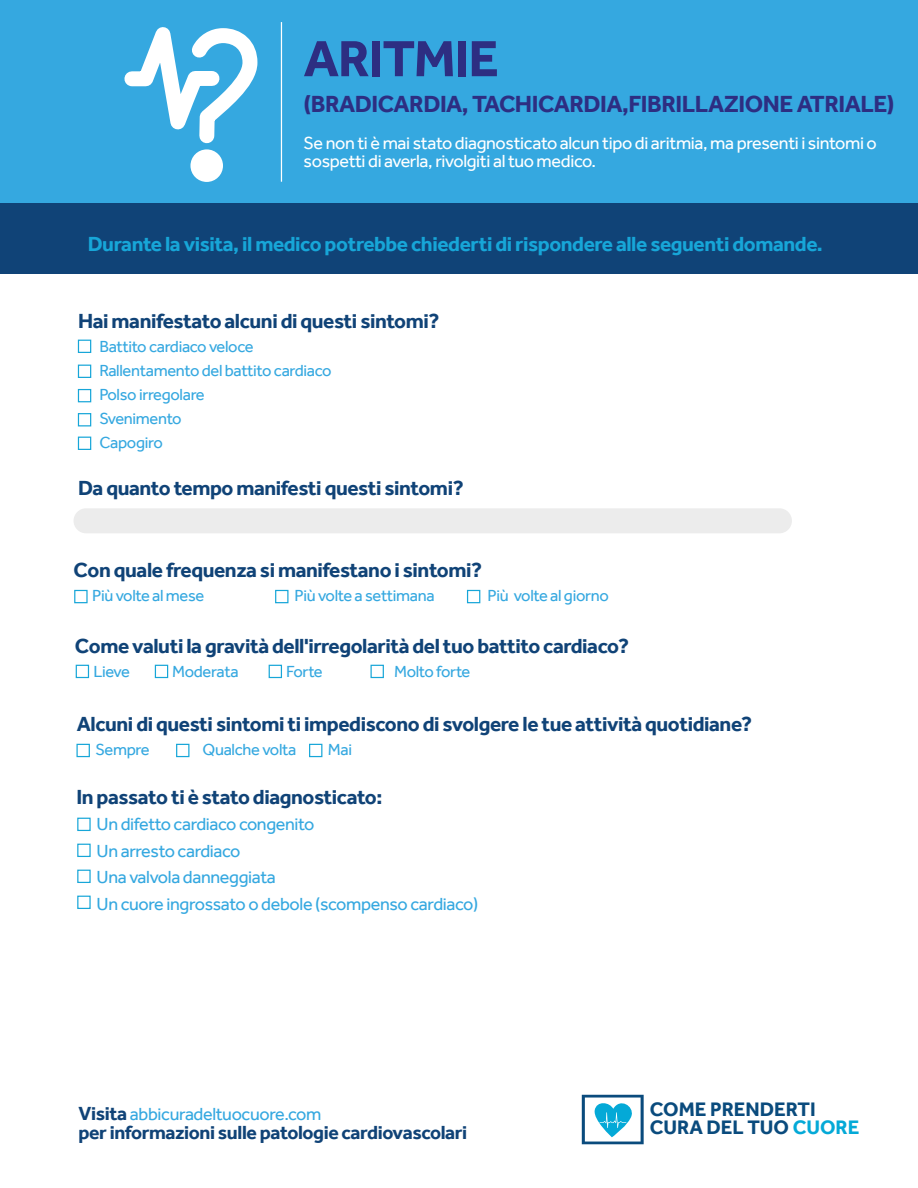
<style>
.page{position:relative;width:918px;height:1188px;background:#fff}
.page>*{position:absolute;margin:0;border:0;box-sizing:border-box;transform-origin:0 0}
.t1{font:700 52.5px "Effra";letter-spacing:-.02em;color:#2d2e82}
.t2{font:700 24px "Effra";letter-spacing:-.02em;color:#2d2e82}
.t3{font:700 21px "Effra";letter-spacing:-.02em;color:#104377}
.t4{font:700 21px "Effra";letter-spacing:-.02em;color:#17a6d8}
.t5{font:700 20.1px/18px "Effra";color:#0a4b7d}
.t6{font:700 19.5px "Effra";letter-spacing:-.02em;color:#104377}
.t7{font:18px/26.5px "Effra";letter-spacing:-.02em;color:#35a8e0}
.t8{font:18px/18px "Effra";letter-spacing:-.02em;color:#fff}
.t9{font:16.5px/24px "Effra";letter-spacing:-.02em;color:#35a8e0}
.s1{font-weight:700;font-size:19.5px;color:#104377}
.s2{color:#04a9d7}
</style>
<div class="page">
<div style="left:0;top:203px;width:918px;height:71px;background:#104377"></div>
<div style="left:0;top:0;width:918px;height:203px;background:#35a8e0"></div>
<div style="left:190px;top:149px;width:33px;height:33px;background:#fff;border-radius:50%"></div>
<svg style="left:124px;top:27px;width:134px;height:124px"></svg>
<hr style="left:281px;top:22px;width:1px;height:160px;background:#fff">
<div style="left:74px;top:508px;width:718px;height:25px;background:#ececec;border-radius:12px"></div>
<div style="left:78px;top:340px;width:13px;height:13px;border:1px solid #17a6d8"></div>
<div style="left:78px;top:389px;width:13px;height:13px;border:1px solid #17a6d8"></div>
<div style="left:78px;top:413px;width:13px;height:13px;border:1px solid #17a6d8"></div>
<div style="left:78px;top:437px;width:13px;height:13px;border:1px solid #17a6d8"></div>
<div style="left:78px;top:365px;width:13px;height:13px;border:1px solid #17a6d8"></div>
<div style="left:77px;top:818px;width:14px;height:13px;border:1px solid #17a6d8"></div>
<div style="left:77px;top:870px;width:14px;height:13px;border:1px solid #17a6d8"></div>
<div style="left:77px;top:896px;width:14px;height:13px;border:1px solid #17a6d8"></div>
<div style="left:77px;top:844px;width:14px;height:13px;border:1px solid #17a6d8"></div>
<div style="left:74px;top:590px;width:14px;height:13px;border:1px solid #17a6d8"></div>
<div style="left:76px;top:665px;width:13px;height:13px;border:1px solid #17a6d8"></div>
<div style="left:76px;top:744px;width:14px;height:13px;border:1px solid #17a6d8"></div>
<div style="left:176px;top:744px;width:13px;height:13px;border:1px solid #17a6d8"></div>
<div style="left:309px;top:744px;width:13px;height:13px;border:1px solid #17a6d8"></div>
<div style="left:155px;top:665px;width:13px;height:13px;border:1px solid #17a6d8"></div>
<div style="left:269px;top:665px;width:13px;height:13px;border:1px solid #17a6d8"></div>
<div style="left:371px;top:665px;width:13px;height:13px;border:1px solid #17a6d8"></div>
<div style="left:275px;top:590px;width:14px;height:13px;border:1px solid #17a6d8"></div>
<div style="left:467px;top:590px;width:13px;height:13px;border:1px solid #17a6d8"></div>
<svg style="left:582px;top:1095px;width:62px;height:49px"></svg>
<h1 class="t1" style="left:304px;top:27px;width:197px">ARITMIE</h1>
<p class="t2" style="left:304px;top:90px;width:592px">(BRADICARDIA, TACHICARDIA,FIBRILLAZIONE ATRIALE)</p>
<p class="t8" style="left:304px;top:133px;width:575px">Se non ti è mai stato diagnosticato alcun tipo di aritmia, ma presenti i sintomi o sospetti di averla, rivolgiti al tuo medico.</p>
<p class="t4" style="left:88px;top:231px;width:737px">Durante la visita, il medico potrebbe chiederti di rispondere alle seguenti domande.</p>
<p class="t3" style="left:78px;top:308px;width:363px">Hai manifestato alcuni di questi sintomi?</p>
<p class="t9" style="left:99px;top:334px;width:234px">Battito cardiaco veloce<br>Rallentamento del battito cardiaco<br>Polso irregolare<br>Svenimento<br>Capogiro</p>
<p class="t3" style="left:78px;top:476px;width:387px">Da quanto tempo manifesti questi sintomi?</p>
<p class="t3" style="left:74px;top:558px;width:410px">Con quale frequenza si manifestano i sintomi?</p>
<p class="t9" style="left:92px;top:583px;width:114px">Più volte al mese</p>
<p class="t9" style="left:294px;top:583px;width:142px">Più volte a settimana</p>
<p class="t9" style="left:487px;top:583px;width:123px">Più volte al giorno</p>
<p class="t3" style="left:75px;top:633px;width:556px">Come valuti la gravità dell'irregolarità del tuo battito cardiaco?</p>
<p class="t9" style="left:93px;top:659px;width:38px">Lieve</p>
<p class="t9" style="left:172px;top:659px;width:68px">Moderata</p>
<p class="t9" style="left:286px;top:659px;width:38px">Forte</p>
<p class="t9" style="left:394px;top:659px;width:78px">Molto forte</p>
<p class="t3" style="left:77px;top:712px;width:677px">Alcuni di questi sintomi ti impediscono di svolgere le tue attività quotidiane?</p>
<p class="t9" style="left:95px;top:737px;width:56px">Sempre</p>
<p class="t9" style="left:203px;top:737px;width:95px">Qualche volta</p>
<p class="t9" style="left:328px;top:737px;width:26px">Mai</p>
<p class="t3" style="left:76px;top:784px;width:308px">In passato ti è stato diagnosticato:</p>
<p class="t7" style="left:97px;top:811px;width:383px">Un difetto cardiaco congenito<br>Un arresto cardiaco<br>Una valvola danneggiata<br>Un cuore ingrossato o debole (scompenso cardiaco)</p>
<p class="t7" style="left:79px;top:1100px;width:244px"><span class="s1">Visita</span> abbicuradeltuocuore.com</p>
<p class="t6" style="left:79px;top:1121px;width:390px">per informazioni sulle patologie cardiovascolari</p>
<p class="t5" style="left:650px;top:1100px;width:211px">COME PRENDERTI<br>CURA DEL TUO <span class="s2">CUORE</span></p>
</div>
